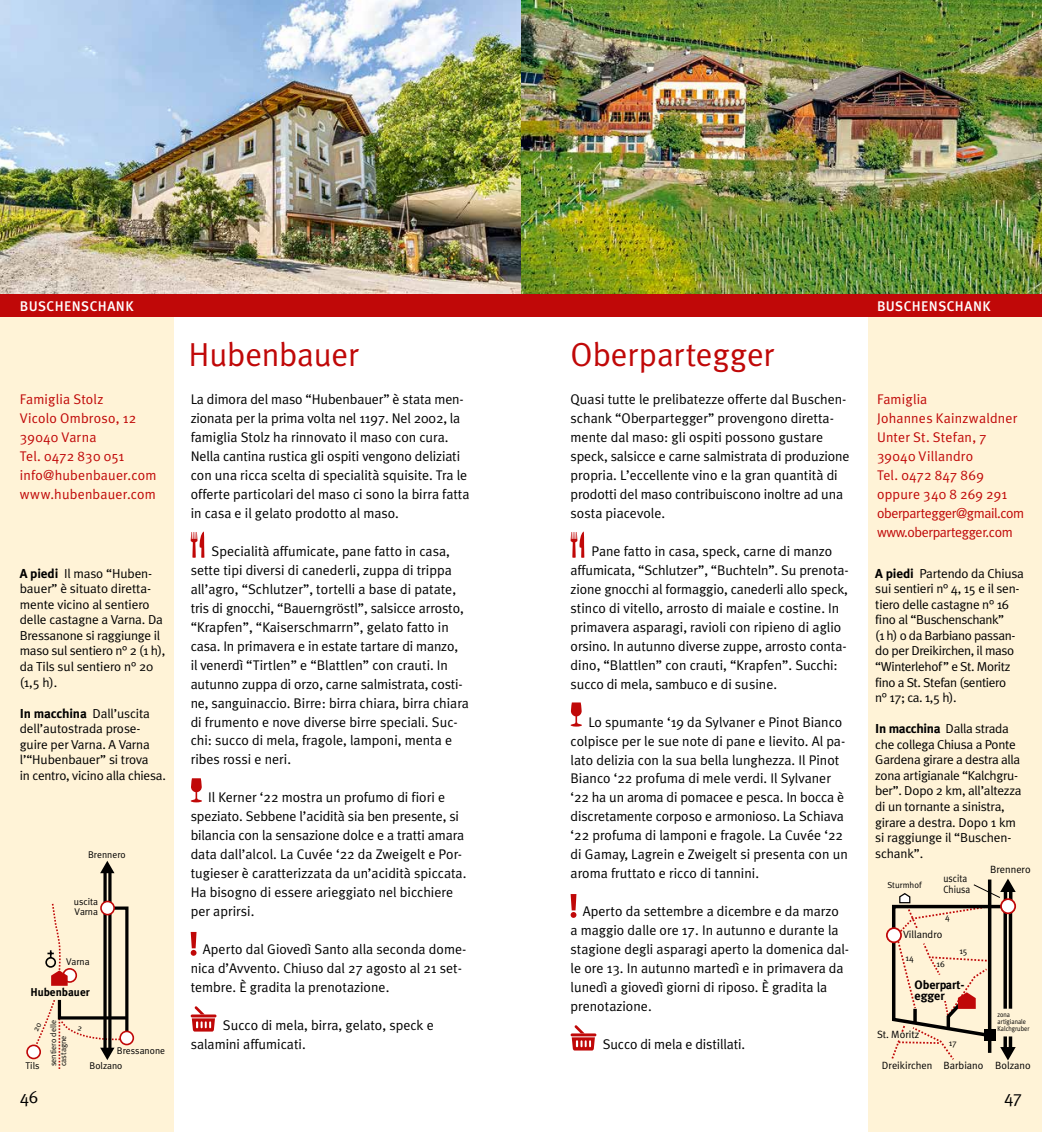
<style>
.page{position:relative;width:1042px;height:1132px;background:#fff}
.page>*{position:absolute;margin:0;border:0;box-sizing:border-box;transform-origin:0 0}
.t1{font:33.25px "Meta Plus Normal";letter-spacing:-.01em;color:#c00808}
.t2{font:17.5px "Meta Plus Normal";color:#000}
.t3{font:14px/18.9px "Meta Plus Normal";color:#000}
.t4{font:14px/18.9px "Meta Plus Normal";letter-spacing:.01em;color:#c00808}
.t5{font:500 14px "Meta Plus";letter-spacing:.03em;color:#fff}
.t6{font:12.95px/15.6px "Meta Plus Normal";letter-spacing:-.02em;color:#000}
.t7{font:700 12.25px/10.5px "Meta Plus";color:#000}
.t8{font:700 11.38px "Meta Plus";color:#000}
.t9{font:10.5px "Meta Plus Normal";color:#000}
.t10{font:10.5px/10.5px "Meta Plus Normal";color:#000;scale:.9 1}
.t11{font:9.8px/9.8px "Meta Plus Normal";color:#000}
.t12{font:8.75px "Meta Plus Normal";color:#000}
.t13{font:8.05px/9.8px "Meta Plus Normal";color:#000}
.t14{font:7px/7px "Meta Plus Normal";color:#000;scale:.9 1}
.s1{font-family:"Meta Plus";font-weight:700}
</style>
<div class="page">
<div style="left:0;top:0;width:174px;height:1131px;background:#fff3d7"></div>
<div style="left:868px;top:0;width:174px;height:1131px;background:#fff3d7"></div>
<img style="left:0;top:0;width:521px;height:294px">
<img style="left:521px;top:0;width:521px;height:294px">
<svg style="left:191px;top:531px;width:13px;height:26px"></svg>
<svg style="left:191px;top:778px;width:11px;height:24px"></svg>
<svg style="left:191px;top:931px;width:5px;height:24px"></svg>
<svg style="left:192px;top:1006px;width:23px;height:25px"></svg>
<hr style="left:191px;top:1014px;width:25px;height:3px;background:#c00808">
<div style="left:0;top:294px;width:521px;height:22px;background:#c00808"></div>
<div style="left:1000px;top:897px;width:16px;height:16px;border:2px solid #c00808;border-radius:50%"></div>
<div style="left:886px;top:926px;width:16px;height:16px;border:2px solid #c00808;border-radius:50%"></div>
<svg style="left:890px;top:878px;width:125px;height:183px"></svg>
<svg style="left:101px;top:861px;width:13px;height:11px"></svg>
<svg style="left:108px;top:870px;width:4px;height:31px"></svg>
<svg style="left:103px;top:870px;width:4px;height:31px"></svg>
<div style="left:120px;top:1031px;width:13px;height:13px;background:#fff;border-radius:50%"></div>
<div style="left:119px;top:1030px;width:15px;height:14px;border:2px solid #c00808;border-radius:50%"></div>
<div style="left:26px;top:1044px;width:15px;height:14px;border:2px solid #c00808;border-radius:50%"></div>
<div style="left:100px;top:900px;width:15px;height:15px;border:2px solid #c00808;border-radius:50%"></div>
<svg style="left:570px;top:531px;width:14px;height:26px"></svg>
<svg style="left:570px;top:702px;width:12px;height:24px"></svg>
<svg style="left:570px;top:894px;width:6px;height:23px"></svg>
<svg style="left:572px;top:1025px;width:23px;height:25px"></svg>
<hr style="left:570px;top:1033px;width:26px;height:2px;background:#c00808">
<div style="left:516px;top:294px;width:526px;height:22px;background:#c00808"></div>
<svg style="left:29px;top:901px;width:101px;height:167px"></svg>
<p class="t5" style="left:20px;top:297px;width:115px">BUSCHENSCHANK</p>
<p class="t4" style="left:20px;top:390px;width:138px">Famiglia Stolz<br>Vicolo Ombroso, 12<br>39040 Varna<br>Tel. 0472 830 051 info@hubenbauer.com www.hubenbauer.com</p>
<p class="t6" style="left:20px;top:565px;width:147px"><span class="s1">A piedi</span> Il maso “Huben&shy;bauer” è situato diretta&shy;mente vicino al sentiero delle castagne a Varna. Da<br>Bressanone si raggiunge il maso sul sentiero n° 2 (1 h), da Tils sul sentiero n° 20 (1,5 h).</p>
<p class="t6" style="left:20px;top:705px;width:148px"><span class="s1">In macchina</span> Dall’uscita dell’autostrada prose-- guire per Varna. A Varna l’“Hubenbauer” si trova<br>in centro, vicino alla chiesa.</p>
<p class="t11" style="left:88px;top:849px;width:39px">Brennero</p>
<p class="t11" style="left:74px;top:896px;width:26px">uscita<br>Varna</p>
<p class="t11" style="left:66px;top:956px;width:25px">Varna</p>
<p class="t8" style="left:30px;top:984px;width:61px">Hubenbauer</p>
<p class="t11" style="left:25px;top:1060px;width:16px">Tils</p>
<p class="t13" style="left:49px;top:1066px;width:48px;rotate:-90deg">sentiero delle castagne</p>
<p class="t11" style="left:117px;top:1045px;width:50px">Bressanone</p>
<p class="t11" style="left:90px;top:1060px;width:34px">Bolzano</p>
<h1 class="t1" style="left:189px;top:335px;width:172px">Hubenbauer</h1>
<p class="t3" style="left:191px;top:390px;width:280px">La dimora del maso “Hubenbauer” è stata men&shy;zionata per la prima volta nel 1197. Nel 2002, la famiglia Stolz ha rinnovato il maso con cura.<br>Nella cantina rustica gli ospiti vengono deliziati con una ricca scelta di specialità squisite. Tra le offerte particolari del maso ci sono la birra fatta in casa e il gelato prodotto al maso.</p>
<p class="t3" style="left:191px;top:541px;width:280px;text-indent:21px">Specialità affumicate, pane fatto in casa, sette tipi diversi di canederli, zuppa di trippa all’agro, “Schlutzer”, tortelli a base di patate, tris di gnocchi, “Bauerngröstl”, salsicce arrosto, “Krapfen”, “Kaiserschmarrn”, gelato fatto in casa. In primavera e in estate tartare di manzo,<br>il venerdì “Tirtlen” e “Blattlen” con crauti. In autunno zuppa di orzo, carne salmistrata, costi&shy;ne, sanguinaccio. Birre: birra chiara, birra chiara di frumento e nove diverse birre speciali. Suc&shy;chi: succo di mela, fragole, lamponi, menta e ribes rossi e neri.</p>
<p class="t3" style="left:191px;top:787px;width:277px;text-indent:18px">Il Kerner ‘22 mostra un profumo di fiori e speziato. Sebbene l’acidità sia ben presente, si bilancia con la sensazione dolce e a tratti amara data dall’alcol. La Cuvée ‘22 da Zweigelt e Por&shy;tugieser è caratterizzata da un’acidità spiccata.<br>Ha bisogno di essere arieggiato nel bicchiere per aprirsi.</p>
<p class="t3" style="left:191px;top:939px;width:277px;text-indent:12px">Aperto dal Giovedì Santo alla seconda dome&shy;nica d’Avvento. Chiuso dal 27 agosto al 21 set&shy;tembre. È gradita la prenotazione.</p>
<p class="t3" style="left:191px;top:1014px;width:245px;text-indent:32px">Succo di mela, birra, gelato, speck e salamini affumicati.</p>
<h1 class="t1" style="left:570px;top:335px;width:205px">Oberpartegger</h1>
<p class="t3" style="left:570px;top:390px;width:280px">Quasi tutte le prelibatezze offerte dal Buschen&shy;schank “Oberpartegger” provengono diretta&shy;mente dal maso: gli ospiti possono gustare speck, salsicce e carne salmistrata di produzione propria. L’eccellente vino e la gran quantità di prodotti del maso contribuiscono inoltre ad una sosta piacevole.</p>
<p class="t3" style="left:570px;top:541px;width:279px;text-indent:21px">Pane fatto in casa, speck, carne di manzo affumicata, “Schlutzer”, “Buchteln”. Su prenota&shy;zione gnocchi al formaggio, canederli allo speck, stinco di vitello, arrosto di maiale e costine. In primavera asparagi, ravioli con ripieno di aglio orsino. In autunno diverse zuppe, arrosto conta&shy;dino, “Blattlen” con crauti, “Krapfen”. Succhi: succo di mela, sambuco e di susine.</p>
<p class="t3" style="left:570px;top:712px;width:279px;text-indent:18px">Lo spumante ‘19 da Sylvaner e Pinot Bianco colpisce per le sue note di pane e lievito. Al pa&shy;lato delizia con la sua bella lunghezza. Il Pinot Bianco ‘22 profuma di mele verdi. Il Sylvaner ‘22 ha un aroma di pomacee e pesca. In bocca è discretamente corposo e armonioso. La Schiava ‘22 profuma di lamponi e fragole. La Cuvée ‘22 di Gamay, Lagrein e Zweigelt si presenta con un aroma fruttato e ricco di tannini.</p>
<p class="t3" style="left:570px;top:901px;width:280px;text-indent:12px">Aperto da settembre a dicembre e da marzo a maggio dalle ore 17. In autunno e durante la stagione degli asparagi aperto la domenica dal&shy;le ore 13. In autunno martedì e in primavera da lunedì a giovedì giorni di riposo. È gradita la prenotazione.</p>
<p class="t3" style="left:603px;top:1033px;width:144px">Succo di mela e distillati.</p>
<p class="t5" style="left:877px;top:297px;width:115px">BUSCHENSCHANK</p>
<p class="t4" style="left:877px;top:390px;width:149px">Famiglia<br>Johannes Kainzwaldner<br>Unter St. Stefan, 7<br>39040 Villandro<br>Tel. 0472 847 869 oppure 340 8 269 291 oberpartegger@gmail.com www.oberpartegger.com</p>
<p class="t6" style="left:875px;top:565px;width:150px"><span class="s1">A piedi</span> Partendo da Chiusa sui sentieri n° 4, 15 e il sen&shy;tiero delle castagne n° 16 fino al “Buschenschank”<br>(1 h) o da Barbiano passan&shy;do per Dreikirchen, il maso “Winterlehof” e St. Moritz fino a St. Stefan (sentiero<br>n° 17; ca. 1,5 h).</p>
<p class="t6" style="left:875px;top:720px;width:148px"><span class="s1">In macchina</span> Dalla strada che collega Chiusa a Ponte<br>Gardena girare a destra alla zona artigianale “Kalchgru&shy;ber”. Dopo 2 km, all’altezza di un tornante a sinistra, girare a destra. Dopo 1 km si raggiunge il “Buschen&shy;schank”.</p>
<p class="t10" style="left:943px;top:872px;width:31px">uscita<br>Chiusa</p>
<p class="t12" style="left:945px;top:911px;width:6px">4</p>
<p class="t12" style="left:936px;top:958px;width:10px">16</p>
<p class="t12" style="left:887px;top:880px;width:36px">Sturmhof</p>
<p class="t9" style="left:903px;top:927px;width:41px">Villandro</p>
<p class="t12" style="left:959px;top:945px;width:10px">15</p>
<p class="t12" style="left:905px;top:952px;width:10px">14</p>
<p class="t7" style="left:914px;top:979px;width:52px">Oberpart&shy;egger</p>
<p class="t9" style="left:877px;top:1028px;width:44px">St. Moritz</p>
<p class="t12" style="left:948px;top:1037px;width:10px">17</p>
<p class="t9" style="left:882px;top:1058px;width:103px">Dreikirchen Barbiano</p>
<p class="t9" style="left:990px;top:862px;width:42px">Brennero</p>
<p class="t14" style="left:997px;top:1010px;width:37px">zona artigianale<br>Kalchgruber</p>
<p class="t9" style="left:995px;top:1058px;width:37px">Bolzano</p>
<p class="t2" style="left:20px;top:1086px;width:20px">46</p>
<p class="t2" style="left:1004px;top:1086px;width:19px">47</p>
</div>
